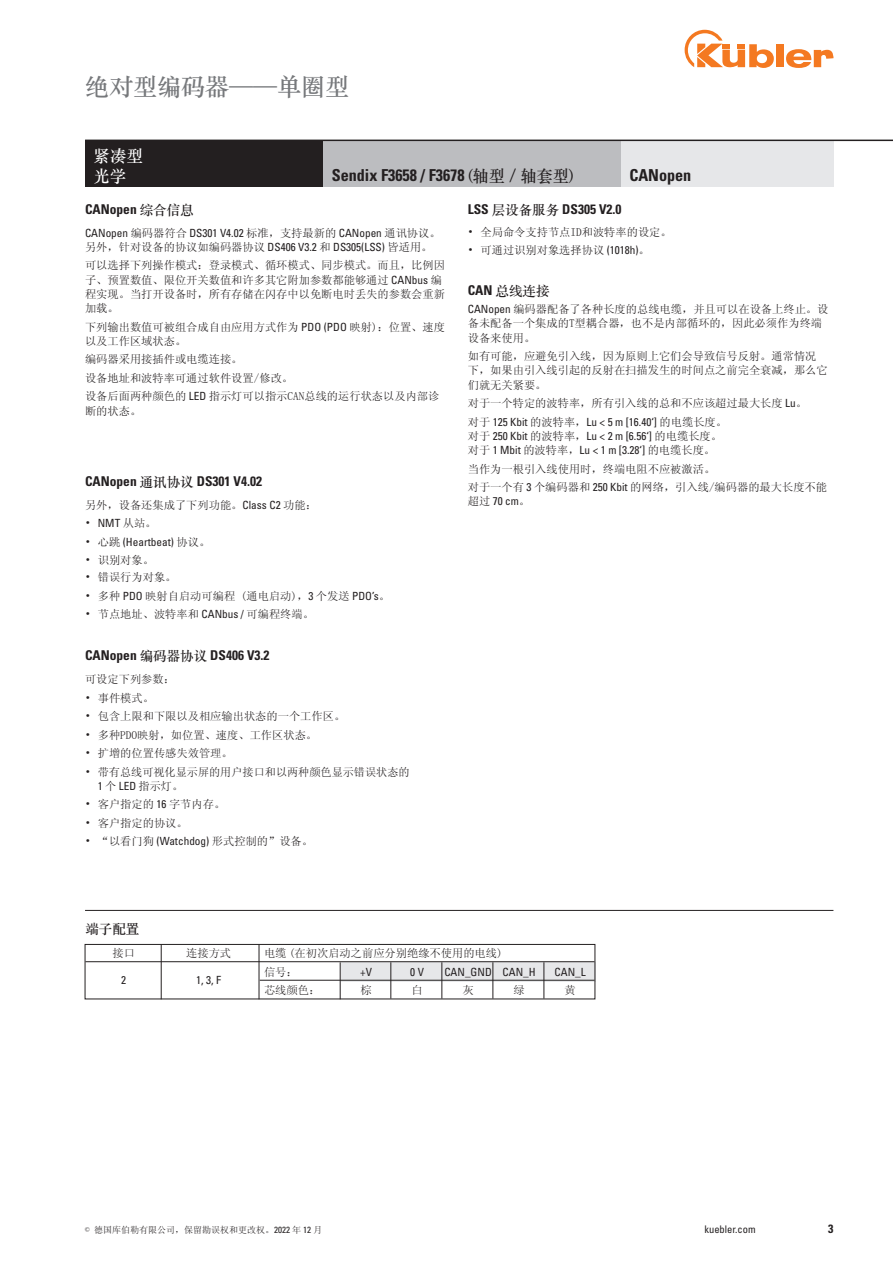
<style>
.page{position:relative;width:893px;height:1263px;background:#fff}
.page>*{position:absolute;margin:0;border:0;box-sizing:border-box;transform-origin:0 0}
.t1{font:24px "ST Songti TC Bold";color:#76787b}
.t2{font:700 condensed 16.5px "Univers LT Std";color:#231f20}
.t3{font:16.5px "ST Songti SC Bold";color:#fff}
.t4{font:700 condensed 13.5px "Univers LT Std";color:#231f20}
.t5{font:13.5px "ST Songti SC Bold";color:#231f20}
.t6{font:700 condensed 12px "Univers";color:#231f20}
.t7{font:11.25px/14.2px "Sim Sun";color:#231f20}
.t8{font:condensed 11.25px/14.2px "Univers LT Std";color:#231f20}
.t9{font:condensed 10.5px "Univers LT Std";color:#231f20}
.t10{font:9px "Sim Sun";color:#231f20}
.s1{font-family:"ST Songti SC Bold";font-weight:400;font-stretch:normal}
.s2{font-family:"Sim Sun";font-stretch:normal}
.s3{font-family:"Univers LT Std";font-stretch:condensed}
.s4{font-family:"Univers LT Std";font-weight:700;font-stretch:condensed}
</style>
<div class="page">
<div style="left:776px;top:44px;width:8px;height:23px;background:#f47921"></div>
<svg style="left:786px;top:49px;width:47px;height:19px"></svg>
<svg style="left:685px;top:30px;width:89px;height:38px"></svg>
<hr style="left:85px;top:910px;width:748px;height:1px;background:#231f20">
<div style="left:621px;top:140px;width:212px;height:47px;background:#e6e7e9"></div>
<div style="left:85px;top:140px;width:238px;height:47px;background:#231f20"></div>
<div style="left:323px;top:140px;width:298px;height:47px;background:#bcbdc0"></div>
<div style="left:341px;top:962px;width:254px;height:19px;background:#e6e7e9"></div>
<hr style="left:85px;top:961px;width:510px;height:1px;background:#231f20">
<hr style="left:260px;top:980px;width:335px;height:1px;background:#231f20">
<div style="left:85px;top:944px;width:510px;height:55px;border:1px solid #231f20"></div>
<hr style="left:544px;top:962px;width:1px;height:36px;background:#231f20">
<hr style="left:492px;top:962px;width:1px;height:36px;background:#231f20">
<hr style="left:441px;top:962px;width:1px;height:36px;background:#231f20">
<hr style="left:390px;top:962px;width:1px;height:36px;background:#231f20">
<hr style="left:340px;top:962px;width:1px;height:37px;background:#231f20">
<hr style="left:259px;top:944px;width:1px;height:55px;background:#231f20">
<hr style="left:161px;top:944px;width:1px;height:55px;background:#231f20">
<hr style="left:85px;top:140px;width:808px;height:1px;background:#231f20">
<p class="t1" style="left:85px;top:71px;width:265px">绝对型编码器——单圈型</p>
<p class="t3" style="left:94px;top:145px;width:51px">紧凑型</p>
<p class="t3" style="left:94px;top:165px;width:34px">光学</p>
<p class="t2" style="left:332px;top:165px;width:243px">Sendix F3658 / F3678 <span class="s1">(轴型 / 轴套型)</span></p>
<p class="t2" style="left:629px;top:165px;width:63px">CANopen</p>
<p class="t4" style="left:85px;top:201px;width:110px">CANopen <span class="s1">综合信息</span></p>
<p class="t8" style="left:85px;top:225px;width:357px">CANopen <span class="s2">编码器符合</span> DS301 V4.02 <span class="s2">标准，支持最新的</span> CANopen <span class="s2">通讯协议。另外，针对设备的协议如编码器协议</span> DS406 V3.2 <span class="s2">和</span> DS305(LSS) <span class="s2">皆适用。</span></p>
<p class="t7" style="left:85px;top:258px;width:361px">可以选择下列操作模式：登录模式、循环模式、同步模式。而且，比例因子、预置数值、限位开关数值和许多其它附加参数都能够通过 <span class="s3">CANbus</span> 编程实现。当打开设备时，所有存储在闪存中以免断电时丢失的参数会重新加载。</p>
<p class="t7" style="left:85px;top:319px;width:361px">下列输出数值可被组合成自由应用方式作为 <span class="s3">PDO (PDO</span> 映射)：位置、速度以及工作区域状态。</p>
<p class="t7" style="left:85px;top:352px;width:159px">编码器采用接插件或电缆连接。</p>
<p class="t7" style="left:85px;top:371px;width:210px">设备地址和波特率可通过软件设置/修改。</p>
<p class="t7" style="left:85px;top:389px;width:356px">设备后面两种颜色的 <span class="s3">LED</span> 指示灯可以指示CAN总线的运行状态以及内部诊断的状态。</p>
<p class="t4" style="left:85px;top:473px;width:178px">CANopen <span class="s1">通讯协议</span> DS301 V4.02</p>
<p class="t7" style="left:85px;top:498px;width:233px">另外，设备还集成了下列功能。<span class="s3">Class C2</span> 功能：</p>
<p class="t7" style="left:85px;top:516px;width:73px">• <span class="s3">NMT</span> 从站。</p>
<p class="t8" style="left:85px;top:534px;width:127px"><span class="s2">• 心跳</span> (Heartbeat) <span class="s2">协议。</span></p>
<p class="t7" style="left:85px;top:552px;width:71px">• 识别对象。</p>
<p class="t7" style="left:85px;top:570px;width:93px">• 错误行为对象。</p>
<p class="t7" style="left:85px;top:589px;width:307px">• 多种 <span class="s3">PDO</span> 映射自启动可编程 (通电启动)，<span class="s3">3</span> 个发送 <span class="s3">PDO’s</span>。</p>
<p class="t7" style="left:85px;top:607px;width:231px">• 节点地址、波特率和 <span class="s3">CANbus /</span> 可编程终端。</p>
<p class="t4" style="left:85px;top:647px;width:186px">CANopen <span class="s1">编码器协议</span> DS406 V3.2</p>
<p class="t7" style="left:85px;top:672px;width:91px">可设定下列参数：</p>
<p class="t7" style="left:85px;top:690px;width:71px">• 事件模式。</p>
<p class="t7" style="left:85px;top:709px;width:262px">• 包含上限和下限以及相应输出状态的一个工作区。</p>
<p class="t7" style="left:85px;top:727px;width:234px">• 多种PDO映射，如位置、速度、工作区状态。</p>
<p class="t7" style="left:85px;top:746px;width:149px">• 扩增的位置传感失效管理。</p>
<p class="t7" style="left:98px;top:764px;width:313px;text-indent:-13px">• 带有总线可视化显示屏的用户接口和以两种颜色显示错误状态的<br><span class="s3">1</span> 个 <span class="s3">LED</span> 指示灯。</p>
<p class="t7" style="left:85px;top:797px;width:142px">• 客户指定的 <span class="s3">16</span> 字节内存。</p>
<p class="t7" style="left:85px;top:816px;width:104px">• 客户指定的协议。</p>
<p class="t7" style="left:85px;top:834px;width:230px">• “以看门狗 <span class="s3">(Watchdog)</span> 形式控制的”设备。</p>
<p class="t4" style="left:468px;top:201px;width:155px">LSS <span class="s1">层设备服务</span> DS305 V2.0</p>
<p class="t7" style="left:468px;top:225px;width:206px">• 全局命令支持节点ID和波特率的设定。</p>
<p class="t7" style="left:468px;top:243px;width:184px">• 可通过识别对象选择协议 <span class="s3">(1018h)</span>。</p>
<p class="t5" style="left:468px;top:282px;width:83px"><span class="s4">CAN</span> 总线连接</p>
<p class="t7" style="left:468px;top:302px;width:362px"><span class="s3">CANopen</span> 编码器配备了各种长度的总线电缆，并且可以在设备上终止。设备未配备一个集成的T型耦合器，也不是内部循环的，因此必须作为终端设备来使用。</p>
<p class="t7" style="left:468px;top:349px;width:362px">如有可能，应避免引入线，因为原则上它们会导致信号反射。通常情况下，如果由引入线引起的反射在扫描发生的时间点之前完全衰减，那么它们就无关紧要。</p>
<p class="t7" style="left:468px;top:396px;width:341px">对于一个特定的波特率，所有引入线的总和不应该超过最大长度 <span class="s3">Lu</span>。</p>
<p class="t8" style="left:468px;top:414px;width:261px"><span class="s2">对于</span> 125 Kbit <span class="s2">的波特率，</span>Lu &lt; 5 m [16.40‘] <span class="s2">的电缆长度。</span></p>
<p class="t8" style="left:468px;top:429px;width:256px"><span class="s2">对于</span> 250 Kbit <span class="s2">的波特率，</span>Lu &lt; 2 m [6.56‘] <span class="s2">的电缆长度。</span></p>
<p class="t8" style="left:468px;top:443px;width:249px"><span class="s2">对于</span> 1 Mbit <span class="s2">的波特率，</span>Lu &lt; 1 m [3.28‘] <span class="s2">的电缆长度。</span></p>
<p class="t7" style="left:468px;top:462px;width:249px">当作为一根引入线使用时，终端电阻不应被激活。</p>
<p class="t7" style="left:468px;top:480px;width:361px">对于一个有 <span class="s3">3</span> 个编码器和 <span class="s3">250 Kbit</span> 的网络，引入线/编码器的最大长度不能超过 <span class="s3">70 cm</span>。</p>
<p class="t5" style="left:85px;top:920px;width:55px">端子配置</p>
<p class="t7" style="left:112px;top:946px;width:24px">接口</p>
<p class="t7" style="left:186px;top:946px;width:46px">连接方式</p>
<p class="t7" style="left:264px;top:946px;width:240px">电缆 (在初次启动之前应分别绝缘不使用的电线)</p>
<p class="t7" style="left:264px;top:964px;width:35px">信号：</p>
<p class="t8" style="left:360px;top:964px;width:13px">+V</p>
<p class="t8" style="left:410px;top:964px;width:15px">0 V</p>
<p class="t8" style="left:444px;top:964px;width:93px">CAN_GND CAN_H</p>
<p class="t8" style="left:555px;top:964px;width:33px">CAN_L</p>
<p class="t8" style="left:121px;top:972px;width:6px">2</p>
<p class="t8" style="left:196px;top:972px;width:26px">1, 3, F</p>
<p class="t7" style="left:264px;top:983px;width:58px">芯线颜色：</p>
<p class="t7" style="left:360px;top:983px;width:13px">棕</p>
<p class="t7" style="left:411px;top:983px;width:13px">白</p>
<p class="t7" style="left:462px;top:983px;width:13px">灰</p>
<p class="t7" style="left:513px;top:983px;width:13px">绿</p>
<p class="t7" style="left:565px;top:983px;width:13px">黄</p>
<p class="t10" style="left:85px;top:1225px;width:238px">© 德国库伯勒有限公司，保留勘误权和更改权。<span class="s3">2022</span> 年 <span class="s3">12</span> 月</p>
<p class="t9" style="left:704px;top:1223px;width:53px">kuebler.com</p>
<p class="t6" style="left:828px;top:1221px;width:7px">3</p>
</div>
